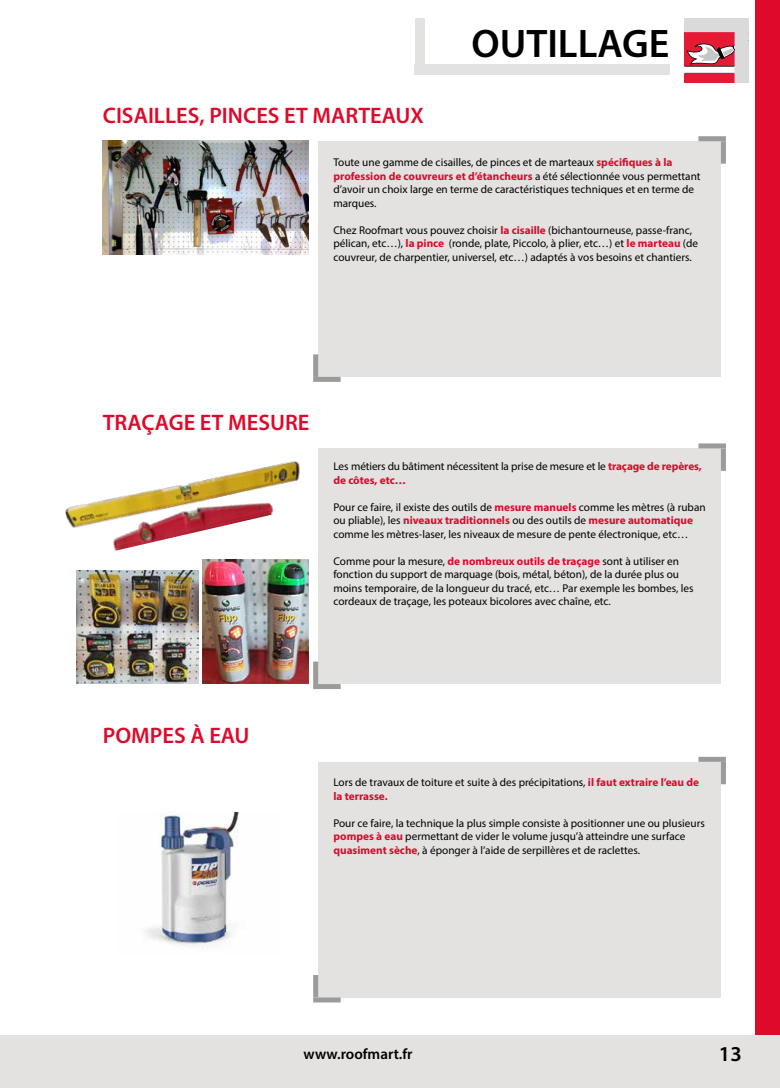
<style>
.page{position:relative;width:780px;height:1088px;background:#fff}
.page>*{position:absolute;margin:0;border:0;box-sizing:border-box;transform-origin:0 0}
.t1{font:600 40px "Myriad Pro";color:#000}
.t2{font:600 22.5px "Myriad Pro";color:#dd0a2b}
.t3{font:600 21.25px "Myriad Pro";color:#000}
.t4{font:600 15px "Myriad Pro";color:#000}
.t5{font:11.25px/13.5px "Myriad Pro";color:#000}
.s1{font-weight:700;color:#dd0a2b}
</style>
<div class="page">
<div style="left:755px;top:0;width:25px;height:1088px;background:#dd0a2b"></div>
<div style="left:1px;top:1036px;width:779px;height:52px;background:#e3e2e1"></div>
<div style="left:318px;top:141px;width:402px;height:236px;background:#e3e2e1"></div>
<div style="left:313px;top:377px;width:27px;height:5px;background:#9b9b9a"></div>
<div style="left:313px;top:354px;width:5px;height:23px;background:#9b9b9a"></div>
<div style="left:698px;top:136px;width:27px;height:5px;background:#9b9b9a"></div>
<div style="left:720px;top:141px;width:5px;height:23px;background:#9b9b9a"></div>
<div style="left:318px;top:448px;width:402px;height:236px;background:#e3e2e1"></div>
<div style="left:313px;top:684px;width:27px;height:5px;background:#9b9b9a"></div>
<div style="left:313px;top:662px;width:5px;height:22px;background:#9b9b9a"></div>
<div style="left:698px;top:443px;width:27px;height:5px;background:#9b9b9a"></div>
<div style="left:720px;top:448px;width:5px;height:23px;background:#9b9b9a"></div>
<div style="left:318px;top:762px;width:402px;height:235px;background:#e3e2e1"></div>
<div style="left:313px;top:997px;width:27px;height:5px;background:#9b9b9a"></div>
<div style="left:313px;top:975px;width:5px;height:22px;background:#9b9b9a"></div>
<div style="left:698px;top:757px;width:27px;height:5px;background:#9b9b9a"></div>
<div style="left:720px;top:762px;width:5px;height:22px;background:#9b9b9a"></div>
<img style="left:103px;top:141px;width:205px;height:113px">
<img style="left:65px;top:461px;width:244px;height:99px">
<img style="left:145px;top:812px;width:94px;height:137px">
<div style="left:415px;top:64px;width:255px;height:10px;background:#e3e2e1"></div>
<div style="left:415px;top:18px;width:9px;height:56px;background:#e3e2e1"></div>
<svg style="left:684px;top:19px;width:64px;height:63px;background:#d68a95"></svg>
<img style="left:203px;top:560px;width:105px;height:124px">
<img style="left:76px;top:570px;width:122px;height:114px">
<h1 class="t1" style="left:471px;top:18px;width:199px">OUTILLAGE</h1>
<h2 class="t2" style="left:103px;top:101px;width:322px">CISAILLES, PINCES ET MARTEAUX</h2>
<p class="t5" style="left:333px;top:156px;width:368px">Toute une gamme de cisailles, de pinces et de marteaux <span class="s1">spécifiques à la profession de couvreurs et d’étancheurs</span> a été sélectionnée vous permettant d’avoir un choix large en terme de caractéristiques techniques et en terme de marques.</p>
<p class="t5" style="left:333px;top:223px;width:366px">Chez Roofmart vous pouvez choisir <span class="s1">la cisaille</span> (bichantourneuse, passe-franc, pélican, etc…), <span class="s1">la pince</span> (ronde, plate, Piccolo, à plier, etc…) et <span class="s1">le marteau</span> (de couvreur, de charpentier, universel, etc…) adaptés à vos besoins et chantiers.</p>
<h2 class="t2" style="left:103px;top:408px;width:208px">TRAÇAGE ET MESURE</h2>
<p class="t5" style="left:333px;top:459px;width:370px">Les métiers du bâtiment nécessitent la prise de mesure et le <span class="s1">traçage de repères, de côtes, etc…</span></p>
<p class="t5" style="left:333px;top:500px;width:374px">Pour ce faire, il existe des outils de <span class="s1">mesure manuels</span> comme les mètres (à ruban ou pliable), les <span class="s1">niveaux traditionnels</span> ou des outils de <span class="s1">mesure automatique </span>comme les mètres-laser, les niveaux de mesure de pente électronique, etc…</p>
<p class="t5" style="left:333px;top:554px;width:361px">Comme pour la mesure, <span class="s1">de nombreux outils de traçage</span> sont à utiliser en fonction du support de marquage (bois, métal, béton), de la durée plus ou moins temporaire, de la longueur du tracé, etc… Par exemple les bombes, les cordeaux de traçage, les poteaux bicolores avec chaîne, etc.</p>
<h2 class="t2" style="left:103px;top:721px;width:148px">POMPES À EAU</h2>
<p class="t5" style="left:333px;top:775px;width:367px">Lors de travaux de toiture et suite à des précipitations, <span class="s1">il faut extraire l’eau de la terrasse.</span></p>
<p class="t5" style="left:333px;top:816px;width:373px">Pour ce faire, la technique la plus simple consiste à positionner une ou plusieurs <span class="s1">pompes à eau</span> permettant de vider le volume jusqu’à atteindre une surface <span class="s1">quasiment sèche</span>, à éponger à l’aide de serpillères et de raclettes.</p>
<h3 class="t4" style="left:303px;top:1044px;width:110px">www.roofmart.fr</h3>
<h3 class="t3" style="left:719px;top:1040px;width:24px">13</h3>
</div>
